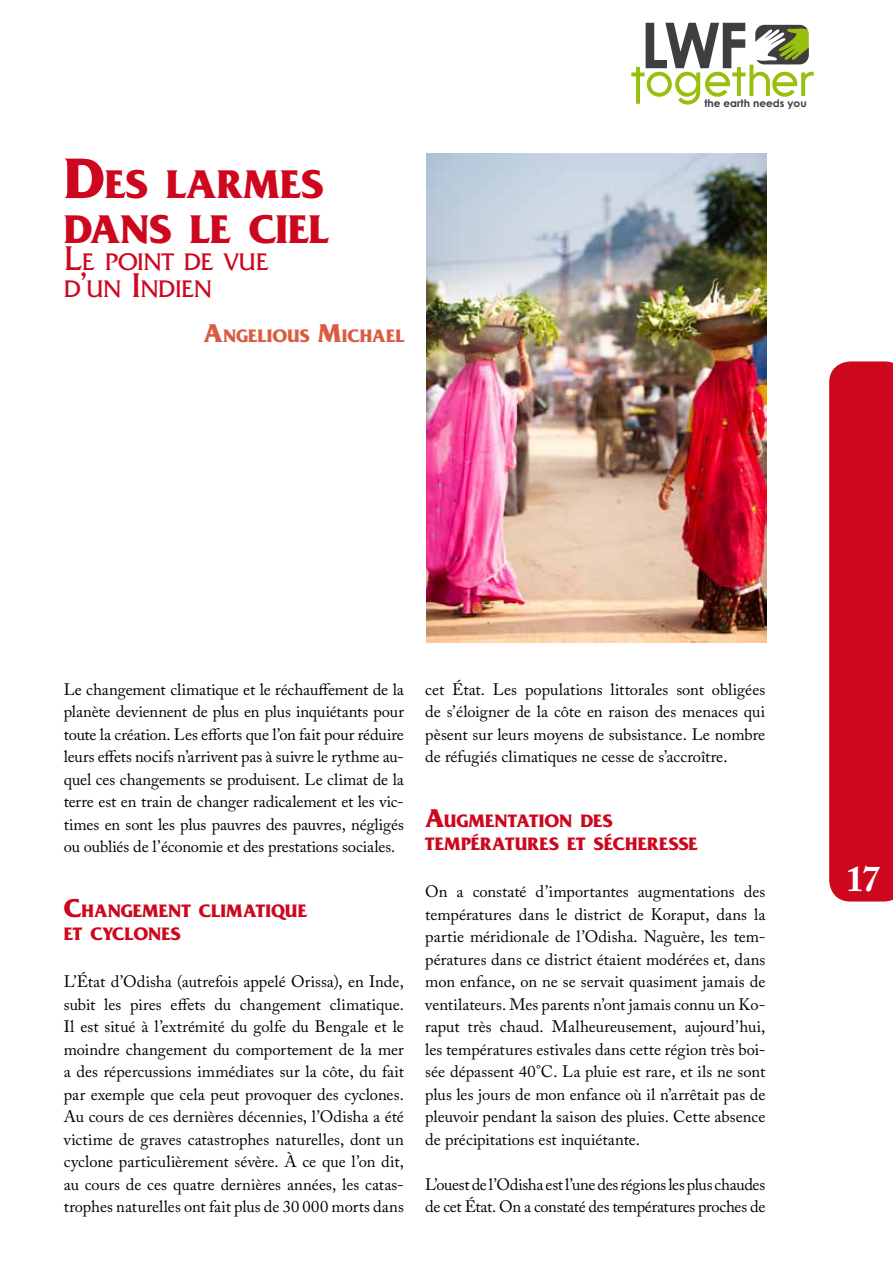
<style>
.page{position:relative;width:893px;height:1263px;background:#fff}
.page>*{position:absolute;margin:0;border:0;box-sizing:border-box;transform-origin:0 0}
.t1{font:700 63.3px "Century Gothic";color:#3e3d40}
.t2{font:700 42px/45px "Friz Quadrata";color:#cd071e}
.t3{font:700 36px "Adobe Caslon Pro";color:#fff}
.t4{font:25.2px/27px "Friz Quadrata";letter-spacing:-.01em;color:#cd071e}
.t5{font:700 18.9px/22.5px "Friz Quadrata";color:#cd071e}
.t6{font:700 18.9px "Friz Quadrata";letter-spacing:-.005em;color:#d85c41}
.t7{font:16.5px/22.5px "Adobe Caslon Pro";letter-spacing:-.005em;color:#000;text-align:justify}
.t8{font:700 10.5px "Century Gothic";color:#3e3d40}
.s1{font-size:60px}
.s2{font-size:36px}
.s3{font-size:27px}
</style>
<div class="page">
<svg style="left:829px;top:361px;width:64px;height:540px"></svg>
<svg style="left:631px;top:25px;width:183px;height:80px"></svg>
<img style="left:426px;top:153px;width:340px;height:490px">
<h2 class="t2" style="left:64px;top:162px;width:266px"><span class="s1">D</span>ES LARMES<br>DANS LE CIEL</h2>
<h3 class="t4" style="left:64px;top:249px;width:207px"><span class="s2">L</span>E POINT DE VUE<br>D<span class="s2">’</span>UN <span class="s2">I</span>NDIEN</h3>
<p class="t6" style="left:204px;top:325px;width:202px"><span class="s3">A</span>NGELIOUS <span class="s3">M</span>ICHAEL</p>
<h1 class="t1" style="left:640px;top:-3px;width:109px">LWF</h1>
<p class="t8" style="left:704px;top:96px;width:104px">the earth needs you</p>
<p class="t7" style="left:64px;top:678px;width:342px">Le changement climatique et le réchauffement de la planète deviennent de plus en plus inquiétants pour toute la création. Les efforts que l’on fait pour réduire leurs effets nocifs n’arrivent pas à suivre le rythme au&shy;quel ces changements se produisent. Le climat de la terre est en train de changer radicalement et les vic&shy;times en sont les plus pauvres des pauvres, négligés ou oubliés de l’économie et des prestations sociales.</p>
<p class="t5" style="left:64px;top:900px;width:245px"><span class="s3">C</span>HANGEMENT CLIMATIQUE<br>ET CYCLONES</p>
<p class="t7" style="left:64px;top:970px;width:342px">L’État d’Odisha (autrefois appelé Orissa), en Inde, subit les pires effets du changement climatique.<br>Il est situé à l’extrémité du golfe du Bengale et le moindre changement du comportement de la mer a des répercussions immédiates sur la côte, du fait par exemple que cela peut provoquer des cyclones.<br>Au cours de ces dernières décennies, l’Odisha a été victime de graves catastrophes naturelles, dont un cyclone particulièrement sévère. À ce que l’on dit, au cours de ces quatre dernières années, les catas&shy;trophes naturelles ont fait plus de 30 000 morts dans</p>
<p class="t7" style="left:425px;top:678px;width:342px">cet État. Les populations littorales sont obligées de s’éloigner de la côte en raison des menaces qui pèsent sur leurs moyens de subsistance. Le nombre de réfugiés climatiques ne cesse de s’accroître.</p>
<p class="t5" style="left:425px;top:810px;width:274px"><span class="s3">A</span>UGMENTATION DES<br>TEMPÉRATURES ET SÉCHERESSE</p>
<p class="t7" style="left:425px;top:880px;width:342px">On a constaté d’importantes augmentations des températures dans le district de Koraput, dans la partie méridionale de l’Odisha. Naguère, les tem&shy;pératures dans ce district étaient modérées et, dans mon enfance, on ne se servait quasiment jamais de ventilateurs. Mes parents n’ont jamais connu un Ko&shy;raput très chaud. Malheureusement, aujourd’hui, les températures estivales dans cette région très boi&shy;sée dépassent 40°C. La pluie est rare, et ils ne sont plus les jours de mon enfance où il n’arrêtait pas de pleuvoir pendant la saison des pluies. Cette absence de précipitations est inquiétante.</p>
<p class="t7" style="left:425px;top:1173px;width:342px">L’ouest de l’Odisha est l’une des régions les plus chaudes de cet État. On a constaté des températures proches de</p>
<h3 class="t3" style="left:846px;top:857px;width:36px">17</h3>
</div>
